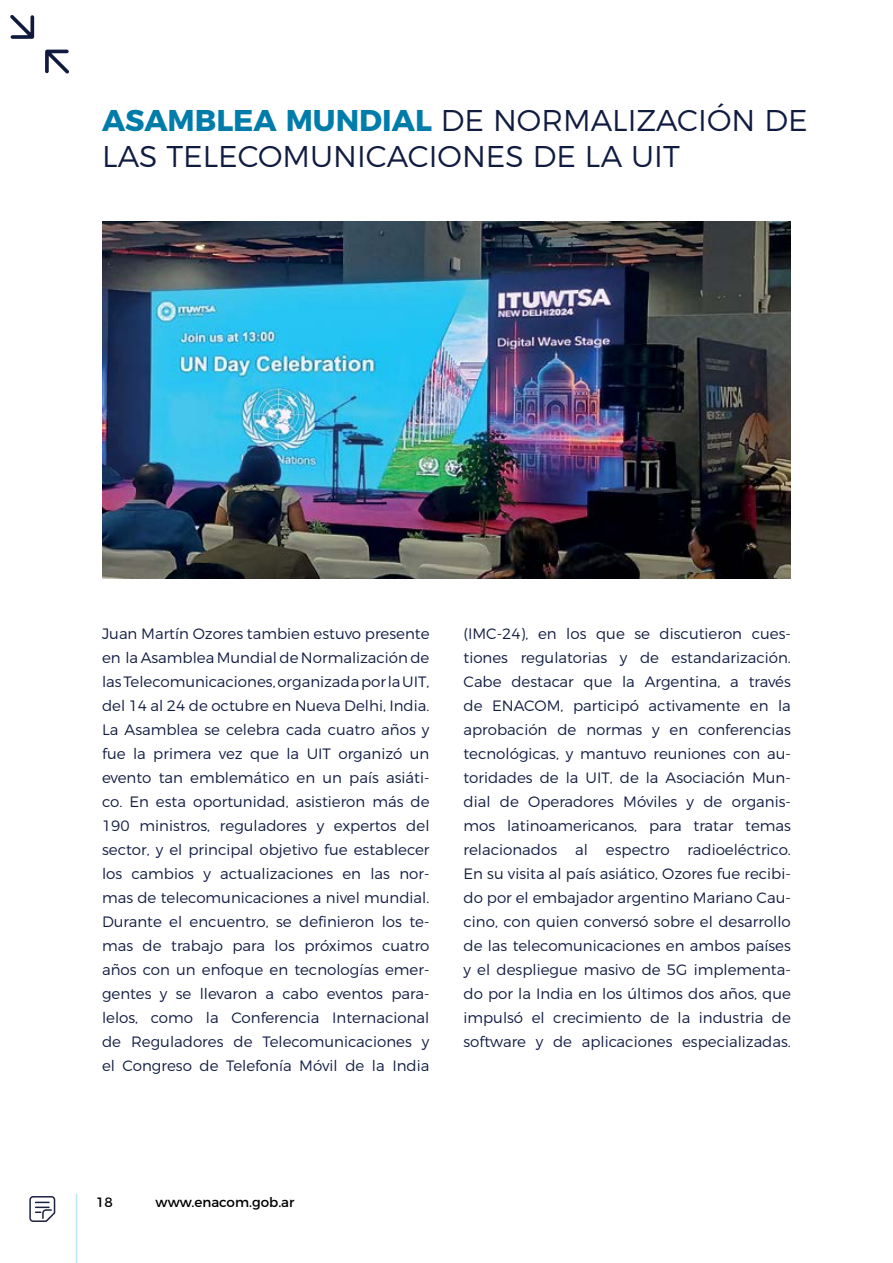
<style>
.page{position:relative;width:893px;height:1263px;background:#fff}
.page>*{position:absolute;margin:0;border:0;box-sizing:border-box;transform-origin:0 0}
.t1{font:300 30px/36px "Montserrat";color:#101b41}
.t2{font:300 15px/24px "Montserrat";color:#101b41;text-align:justify}
.t3{font:13.5px "Montserrat";color:#000}
.s1{font-weight:700;color:#007caa}
</style>
<div class="page">
<svg style="left:10px;top:15px;width:59px;height:59px"></svg>
<img style="left:102px;top:222px;width:689px;height:357px">
<hr style="left:76px;top:1194px;width:1px;height:69px;background:#bce4fa">
<svg style="left:29px;top:1196px;width:27px;height:26px"></svg>
<h1 class="t1" style="left:102px;top:100px;width:707px"><span class="s1">ASAMBLEA MUNDIAL</span> DE NORMALIZACIÓN DE<br>LAS TELECOMUNICACIONES DE LA UIT</h1>
<p class="t2" style="left:102px;top:620px;width:329px">Juan Martín Ozores tambien estuvo presente en la Asamblea Mundial de Normalización de las Telecomunicaciones, organizada por la UIT, del 14 al 24 de octubre en Nueva Delhi, India.<br>La Asamblea se celebra cada cuatro años y fue la primera vez que la UIT organizó un evento tan emblemático en un país asiáti&shy;co. En esta oportunidad, asistieron más de 190 ministros, reguladores y expertos del sector, y el principal objetivo fue establecer los cambios y actualizaciones en las nor&shy;mas de telecomunicaciones a nivel mundial.<br>Durante el encuentro, se definieron los te&shy;mas de trabajo para los próximos cuatro años con un enfoque en tecnologías emer&shy;gentes y se llevaron a cabo eventos para&shy;lelos, como la Conferencia Internacional de Reguladores de Telecomunicaciones y el Congreso de Telefonía Móvil de la India</p>
<p class="t2" style="left:463px;top:620px;width:329px">(IMC-24), en los que se discutieron cues&shy;tiones regulatorias y de estandarización.<br>Cabe destacar que la Argentina, a través de ENACOM, participó activamente en la aprobación de normas y en conferencias tecnológicas, y mantuvo reuniones con au&shy;toridades de la UIT, de la Asociación Mun&shy;dial de Operadores Móviles y de organis&shy;mos latinoamericanos, para tratar temas relacionados al espectro radioeléctrico.<br>En su visita al país asiático, Ozores fue recibi&shy;do por el embajador argentino Mariano Cau&shy;cino, con quien conversó sobre el desarrollo de las telecomunicaciones en ambos países y el despliegue masivo de 5G implementa&shy;do por la India en los últimos dos años, que impulsó el crecimiento de la industria de software y de aplicaciones especializadas.</p>
<p class="t3" style="left:96px;top:1191px;width:18px">18</p>
<p class="t3" style="left:156px;top:1191px;width:140px">www.enacom.gob.ar</p>
</div>
